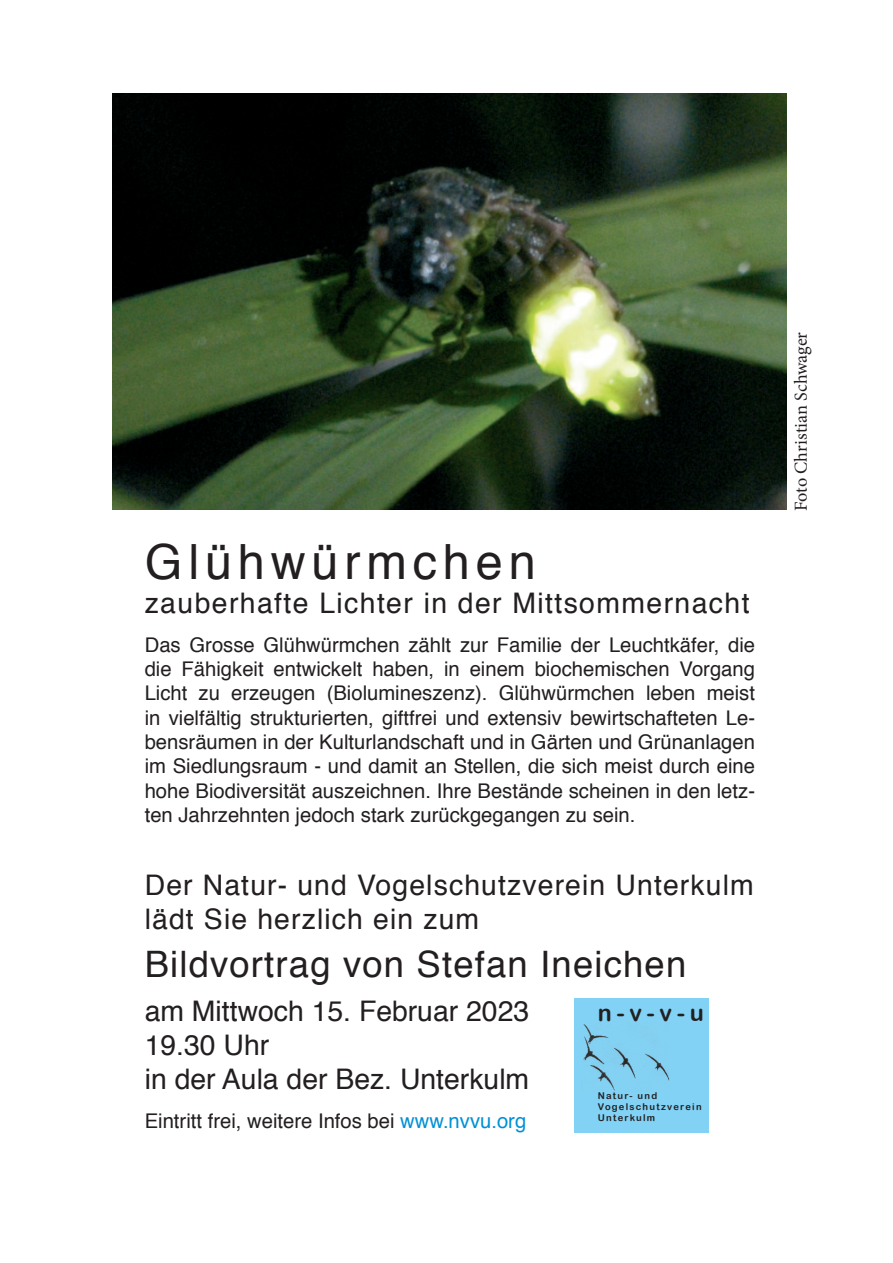
<style>
.page{position:relative;width:893px;height:1263px;background:#fff}
.page>*{position:absolute;margin:0;border:0;box-sizing:border-box;transform-origin:0 0}
.t1{font:48.6px "Helvetica";letter-spacing:.12em;color:#231f20}
.t2{font:36.45px "Helvetica";letter-spacing:.03em;color:#231f20}
.t3{font:28.35px/34px "Helvetica";letter-spacing:.04em;color:#231f20}
.t4{font:28.35px/34px "Helvetica";color:#231f20}
.t5{font:23.25px "Arial Rounded MT Bold";color:#231f20}
.t6{font:20.25px/24.3px "Helvetica";color:#231f20;text-align:justify}
.t7{font:18.15px "Minion Pro";letter-spacing:-.005em;color:#231f20}
.t8{font:9.3px/11.2px "Arial Rounded MT Bold";letter-spacing:.14em;color:#231f20}
.s1{color:#0090d6}
</style>
<div class="page">
<img style="left:112px;top:94px;width:675px;height:416px">
<div style="left:575px;top:998px;width:134px;height:135px;background:#81d2f5"></div>
<img style="left:583px;top:1024px;width:87px;height:67px">
<h1 class="t1" style="left:145px;top:524px;width:392px">Glühwürmchen</h1>
<h3 class="t3" style="left:145px;top:587px;width:606px">zauberhafte Lichter in der Mittsommernacht</h3>
<p class="t6" style="left:145px;top:633px;width:612px">Das Grosse Glühwürmchen zählt zur Familie der Leuchtkäfer, die die Fähigkeit entwickelt haben, in einem biochemischen Vorgang Licht zu erzeugen (Biolumineszenz). Glühwürmchen leben meist in vielfältig strukturierten, giftfrei und extensiv bewirtschafteten Le&shy;bensräumen in der Kulturlandschaft und in Gärten und Grünanlagen im Siedlungsraum - und damit an Stellen, die sich meist durch eine hohe Biodiversität auszeichnen. Ihre Bestände scheinen in den letz&shy;ten Jahrzehnten jedoch stark zurückgegangen zu sein.</p>
<h3 class="t3" style="left:145px;top:869px;width:610px">Der Natur- und Vogelschutzverein Unterkulm lädt Sie herzlich ein zum</h3>
<h2 class="t2" style="left:145px;top:936px;width:543px">Bildvortrag von Stefan Ineichen</h2>
<h3 class="t4" style="left:145px;top:995px;width:386px">am Mittwoch 15. Februar 2023<br>19.30 Uhr<br>in der Aula der Bez. Unterkulm</h3>
<p class="t6" style="left:145px;top:1109px;width:383px">Eintritt frei, weitere Infos bei <span class="s1">www.nvvu.org</span></p>
<p class="t5" style="left:598px;top:999px;width:107px">n - v - v - u</p>
<p class="t8" style="left:598px;top:1090px;width:105px">Natur- und<br>Vogelschutzverein<br>Unterkulm</p>
<p class="t7" style="left:789px;top:511px;width:181px;rotate:-90deg">Foto Christian Schwager</p>
</div>
